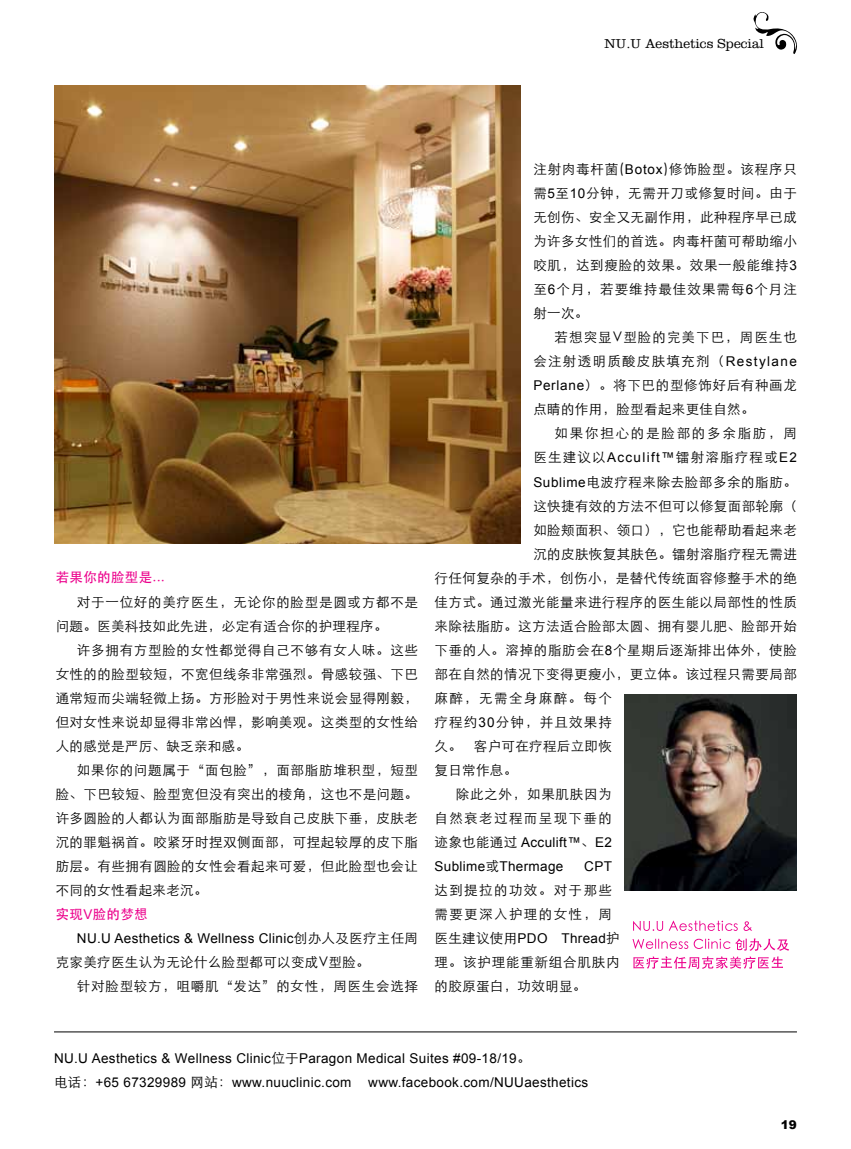
<style>
.page{position:relative;width:851px;height:1149px;background:#fff}
.page>*{position:absolute;margin:0;border:0;box-sizing:border-box;transform-origin:0 0}
.t1{font:13.5px/24px "ST Xihei";letter-spacing:.035em;color:#000;text-align:justify}
.t2{font:13.5px/24px "Arial";letter-spacing:.025em;color:#000}
.t3{font:13.5px/24px "ST Xihei";letter-spacing:.055em;color:#000}
.t4{font:13.5px/24px "ST Xihei";letter-spacing:.105em;color:#000}
.t5{font:13.5px/24px "ST Xihei";letter-spacing:.06em;color:#000}
.t6{font:13.5px "ST Xihei";letter-spacing:.09em;color:#000}
.t7{font:300 13.5px "Clarendon LT";color:#000}
.t8{font:13.5px "ST Heiti";letter-spacing:.025em;color:#ec008c}
.t9{font:13.5px "ST Xihei";letter-spacing:.13em;color:#000}
.t10{font:13.5px "ST Xihei";letter-spacing:.085em;color:#000}
.t11{font:900 12px "Arial";color:#000}
.s1{font-family:"Arial"}
.s2{font-family:"ST Xihei"}
</style>
<div class="page">
<svg style="left:753px;top:12px;width:44px;height:42px"></svg>
<hr style="left:54px;top:1031px;width:742px;height:1px;background:#000">
<img style="left:624px;top:694px;width:172px;height:195px">
<svg style="left:632px;top:938px;width:157px;height:30px"></svg>
<svg style="left:633px;top:920px;width:119px;height:10px"></svg>
<img style="left:54px;top:85px;width:466px;height:458px">
<p class="t7" style="left:604px;top:36px;width:161px">NU.U Aesthetics Special</p>
<p class="t8" style="left:56px;top:570px;width:110px">若果你的脸型是...</p>
<p class="t3" style="left:56px;top:589px;width:364px;text-indent:21px">对于一位好的美疗医生，无论你的脸型是圆或方都不是问题。医美科技如此先进，必定有适合你的护理程序。</p>
<p class="t1" style="left:56px;top:637px;width:364px;text-indent:21px">许多拥有方型脸的女性都觉得自己不够有女人味。这些女性的的脸型较短，不宽但线条非常强烈。骨感较强、下巴通常短而尖端轻微上扬。方形脸对于男性来说会显得刚毅，但对女性来说却显得非常凶悍，影响美观。这类型的女性给人的感觉是严厉、缺乏亲和感。</p>
<p class="t1" style="left:56px;top:757px;width:364px;text-indent:21px">如果你的问题属于“面包脸”，面部脂肪堆积型，短型脸、下巴较短、脸型宽但没有突出的棱角，这也不是问题。许多圆脸的人都认为面部脂肪是导致自己皮肤下垂，皮肤老沉的罪魁祸首。咬紧牙时捏双侧面部，可捏起较厚的皮下脂肪层。有些拥有圆脸的女性会看起来可爱，但此脸型也会让不同的女性看起来老沉。</p>
<p class="t8" style="left:56px;top:906px;width:94px">实现<span class="s1">V</span>脸的梦想</p>
<p class="t2" style="left:77px;top:925px;width:342px">NU.U Aesthetics &amp; Wellness Clinic<span class="s2">创办人及医疗主任周</span></p>
<p class="t1" style="left:77px;top:949px;width:342px;text-indent:-21px">克家美疗医生认为无论什么脸型都可以变成V型脸。<br>针对脸型较方，咀嚼肌“发达”的女性，周医生会选择</p>
<p class="t1" style="left:533px;top:157px;width:265px">注射肉毒杆菌(<span class="s1">Botox</span>)修饰脸型。该程序只需<span class="s1">5</span>至<span class="s1">10</span>分钟，无需开刀或修复时间。由于无创伤、安全又无副作用，此种程序早已成为许多女性们的首选。肉毒杆菌可帮助缩小咬肌，达到瘦脸的效果。效果一般能维持<span class="s1">3</span>至<span class="s1">6</span>个月，若要维持最佳效果需每<span class="s1">6</span>个月注射一次。</p>
<p class="t1" style="left:533px;top:325px;width:265px;text-indent:21px">若想突显V型脸的完美下巴，周医生也会注射透明质酸皮肤填充剂（<span class="s1">Restylane Perlane</span>）。将下巴的型修饰好后有种画龙点睛的作用，脸型看起来更佳自然。</p>
<p class="t9" style="left:554px;top:426px;width:244px">如果你担心的是脸部的多余脂肪，周</p>
<p class="t6" style="left:533px;top:450px;width:265px">医生建议以<span class="s1">Acculift™</span>镭射溶脂疗程或<span class="s1">E2</span></p>
<p class="t1" style="left:533px;top:469px;width:265px"><span class="s1">Sublime</span>电波疗程来除去脸部多余的脂肪。</p>
<p class="t1" style="left:533px;top:493px;width:265px">这快捷有效的方法不但可以修复面部轮廓（</p>
<p class="t1" style="left:533px;top:517px;width:265px">如脸颊面积、领口），它也能帮助看起来老</p>
<p class="t1" style="left:533px;top:541px;width:265px">沉的皮肤恢复其肤色。镭射溶脂疗程无需进</p>
<p class="t1" style="left:434px;top:565px;width:364px">行任何复杂的手术，创伤小，是替代传统面容修整手术的绝</p>
<p class="t1" style="left:434px;top:589px;width:364px">佳方式。通过激光能量来进行程序的医生能以局部性的性质</p>
<p class="t1" style="left:434px;top:613px;width:364px">来除祛脂肪。这方法适合脸部太圆、拥有婴儿肥、脸部开始</p>
<p class="t1" style="left:434px;top:637px;width:364px">下垂的人。溶掉的脂肪会在<span class="s1">8</span>个星期后逐渐排出体外，使脸</p>
<p class="t1" style="left:434px;top:661px;width:364px">部在自然的情况下变得更瘦小，更立体。该过程只需要局部</p>
<p class="t4" style="left:434px;top:685px;width:179px">麻醉，无需全身麻醉。每个</p>
<p class="t10" style="left:434px;top:715px;width:179px">疗程约<span class="s1">30</span>分钟，并且效果持</p>
<p class="t1" style="left:434px;top:733px;width:179px">久。 客户可在疗程后立即恢</p>
<p class="t1" style="left:434px;top:757px;width:84px">复日常作息。</p>
<p class="t3" style="left:455px;top:781px;width:158px">除此之外，如果肌肤因为</p>
<p class="t4" style="left:434px;top:805px;width:179px">自然衰老过程而呈现下垂的</p>
<p class="t2" style="left:434px;top:830px;width:179px"><span class="s2">迹象也能通过</span> Acculift™<span class="s2">、</span>E2<br>Sublime<span class="s2">或</span>Thermage</p>
<p class="t2" style="left:584px;top:854px;width:29px">CPT</p>
<p class="t4" style="left:434px;top:877px;width:179px">达到提拉的功效。对于那些需要更深入护理的女性，周</p>
<p class="t2" style="left:434px;top:926px;width:187px"><span class="s2">医生建议使用</span>PDO Thread<span class="s2">护</span></p>
<p class="t5" style="left:434px;top:949px;width:187px">理。该护理能重新组合肌肤内的胶原蛋白，功效明显。</p>
<p class="t2" style="left:54px;top:1045px;width:535px">NU.U Aesthetics &amp; Wellness Clinic<span class="s2">位于</span>Paragon Medical Suites #09-18/19<span class="s2">。<br>电话：</span>+65 67329989 <span class="s2">网站：</span>www.nuuclinic.com www.facebook.com/NUUaesthetics</p>
<p class="t11" style="left:780px;top:1115px;width:18px">19</p>
</div>
